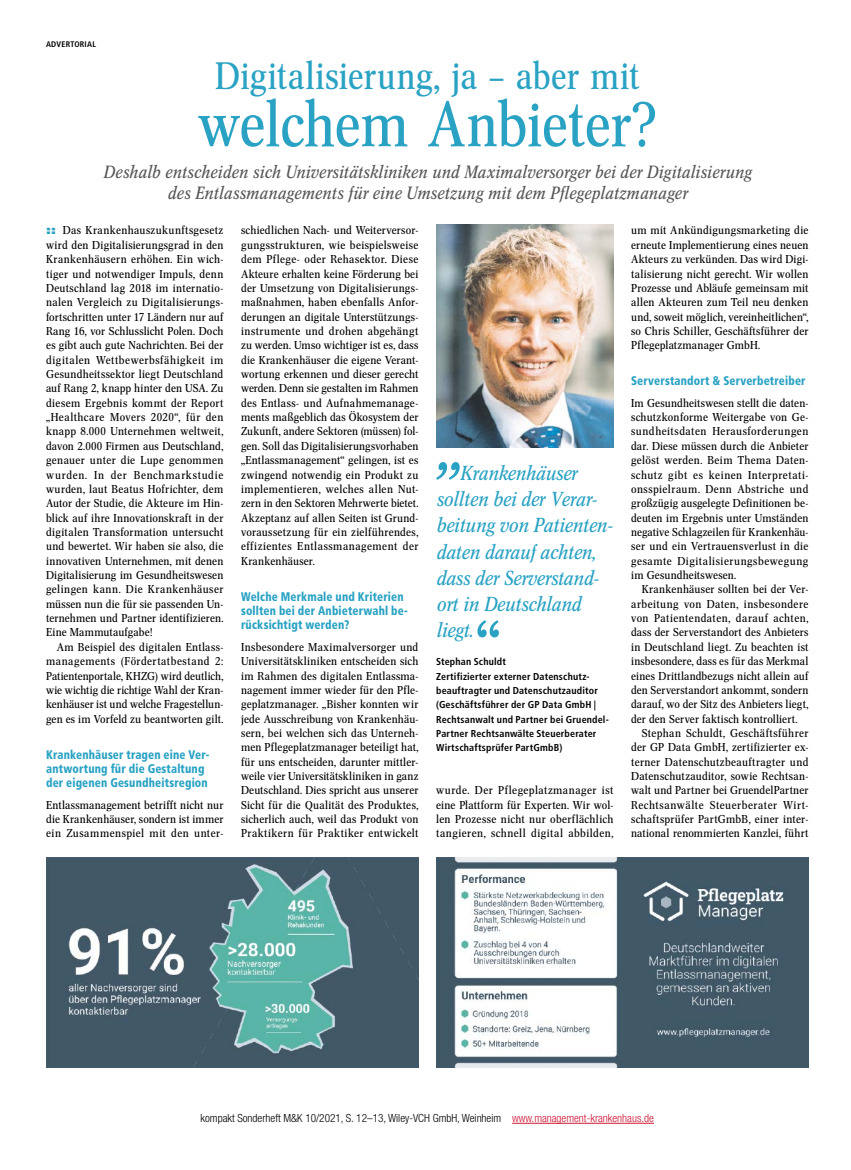
<style>
.page{position:relative;width:851px;height:1170px;background:#fff}
.page>*{position:absolute;margin:0;border:0;box-sizing:border-box;transform-origin:0 0}
.t1{font:62.5px "Concorde Nova";letter-spacing:-.005em;color:#29a2c3}
.t2{font:37.5px "Concorde Nova";letter-spacing:.01em;color:#29a2c3}
.t3{font:italic 20px/26.2px "Concorde Nova";color:#29a2c3}
.t4{font:italic 17.5px/21.2px "Concorde Nova";letter-spacing:.02em;color:#575756;text-align:center}
.t5{font:900 condensed 12.5px/14.4px "Frutiger LT Std";letter-spacing:.015em;color:#29a2c3;scale:.9 1}
.t6{font:11.25px/14.4px "Concorde Nova";letter-spacing:.02em;color:#000;text-align:justify;scale:1.07 1}
.t7{font:300 condensed 11.25px "Helvetica Neue LT Std";color:#000}
.t8{font:11.25px "Concorde Nova";color:#000;scale:1.07 1}
.t9{font:11.25px "Concorde Nova";letter-spacing:.045em;color:#000;scale:1.07 1}
.t10{font:700 condensed 10px/14.4px "Frutiger LT Std";letter-spacing:.02em;color:#000}
.t11{font:700 condensed 8.12px "Frutiger LT Std";letter-spacing:.025em;color:#000}
.s1{font-family:"Helvetica Neue LT Std";font-weight:900;font-stretch:expanded;color:#29a2c3}
.s2{color:#ce1531}
</style>
<div class="page">
<svg style="left:436px;top:462px;width:23px;height:18px"></svg>
<svg style="left:477px;top:620px;width:22px;height:17px"></svg>
<img style="left:436px;top:225px;width:177px;height:222px">
<img style="left:46px;top:857px;width:372px;height:210px">
<img style="left:436px;top:857px;width:372px;height:210px">
<hr style="left:512px;top:1122px;width:142px;height:1px;background:#ce1531">
<p class="t11" style="left:46px;top:40px;width:51px">ADVERTORIAL</p>
<h2 class="t2" style="left:215px;top:54px;width:426px">Digitalisierung, ja – aber mit</h2>
<h1 class="t1" style="left:198px;top:88px;width:459px">welchem Anbieter?</h1>
<h3 class="t4" style="left:103px;top:162px;width:649px">Deshalb entscheiden sich Universitätskliniken und Maximalversorger bei der Digitalisierung des Entlassmanagements für eine Umsetzung mit dem Pflegeplatzmanager</h3>
<p class="t6" style="left:46px;top:223px;width:167px"><span class="s1">::</span> Das Krankenhauszukunftsgesetz wird den Digitalisierungsgrad in den Krankenhäusern erhöhen. Ein wich&shy;tiger und notwendiger Impuls, denn Deutschland lag 2018 im internatio&shy;nalen Vergleich zu Digitalisierungs&shy;fortschritten unter 17 Ländern nur auf Rang 16, vor Schlusslicht Polen. Doch es gibt auch gute Nachrichten. Bei der digitalen Wettbewerbsfähigkeit im Gesundheitssektor liegt Deutschland auf Rang 2, knapp hinter den USA. Zu diesem Ergebnis kommt der Report „Healthcare Movers 2020“, für den knapp 8.000 Unternehmen weltweit, davon 2.000 Firmen aus Deutschland, genauer unter die Lupe genommen wurden. In der Benchmarkstudie wurden, laut Beatus Hofrichter, dem Autor der Studie, die Akteure im Hin&shy;blick auf ihre Innovationskraft in der digitalen Transformation untersucht und bewertet. Wir haben sie also, die innovativen Unternehmen, mit denen Digitalisierung im Gesundheitswesen gelingen kann. Die Krankenhäuser müssen nun die für sie passenden Un&shy;ternehmen und Partner identifizieren.<br>Eine Mammutaufgabe!</p>
<p class="t6" style="left:46px;top:639px;width:167px;text-indent:11px">Am Beispiel des digitalen Entlass&shy;managements (Fördertatbestand 2:<br>Patientenportale, KHZG) wird deutlich, wie wichtig die richtige Wahl der Kran&shy;kenhäuser ist und welche Fragestellun&shy;gen es im Vorfeld zu beantworten gilt.</p>
<p class="t5" style="left:46px;top:747px;width:183px">Krankenhäuser tragen eine Ver&shy;antwortung für die Gestaltung der eigenen Gesundheitsregion</p>
<p class="t6" style="left:46px;top:797px;width:167px">Entlassmanagement betrifft nicht nur die Krankenhäuser, sondern ist immer ein Zusammenspiel mit den unter-</p>
<p class="t6" style="left:631px;top:223px;width:167px">um mit Ankündigungsmarketing die erneute Implementierung eines neuen Akteurs zu verkünden. Das wird Digi&shy;talisierung nicht gerecht. Wir wollen Prozesse und Abläufe gemeinsam mit allen Akteuren zum Teil neu denken und, soweit möglich, vereinheitlichen“, so Chris Schiller, Geschäftsführer der Pflegeplatzmanager GmbH.</p>
<p class="t5" style="left:631px;top:374px;width:195px">Serverstandort &amp; Serverbetreiber</p>
<p class="t6" style="left:631px;top:396px;width:167px">Im Gesundheitswesen stellt die daten&shy;schutzkonforme Weitergabe von Ge&shy;sundheitsdaten Herausforderungen dar. Diese müssen durch die Anbieter gelöst werden. Beim Thema Daten&shy;schutz gibt es keinen Interpretati&shy;onsspielraum. Denn Abstriche und großzügig ausgelegte Definitionen be&shy;deuten im Ergebnis unter Umständen negative Schlagzeilen für Krankenhäu&shy;ser und ein Vertrauensverlust in die gesamte Digitalisierungsbewegung im Gesundheitswesen.</p>
<p class="t6" style="left:641px;top:582px;width:157px">Krankenhäuser sollten bei der Ver-</p>
<p class="t6" style="left:631px;top:596px;width:167px">arbeitung von Daten, insbesondere</p>
<p class="t6" style="left:631px;top:611px;width:167px">von Patientendaten, darauf achten,</p>
<p class="t6" style="left:631px;top:625px;width:167px">dass der Serverstandort des Anbieters</p>
<p class="t6" style="left:631px;top:639px;width:167px">in Deutschland liegt. Zu beachten ist</p>
<p class="t6" style="left:631px;top:654px;width:167px">insbesondere, dass es für das Merkmal</p>
<p class="t6" style="left:631px;top:668px;width:167px">eines Drittlandbezugs nicht allein auf</p>
<p class="t8" style="left:631px;top:683px;width:167px">den Serverstandort ankommt, sondern</p>
<p class="t8" style="left:631px;top:697px;width:167px">darauf, wo der Sitz des Anbieters liegt,</p>
<p class="t6" style="left:631px;top:711px;width:157px">der den Server faktisch kontrolliert.</p>
<p class="t6" style="left:641px;top:726px;width:157px">Stephan Schuldt, Geschäftsführer</p>
<p class="t6" style="left:631px;top:740px;width:167px">der GP Data GmbH, zertifizierter ex-</p>
<p class="t6" style="left:631px;top:754px;width:167px">terner Datenschutzbeauftragter und</p>
<p class="t6" style="left:631px;top:769px;width:167px">Datenschutzauditor, sowie Rechtsan-</p>
<p class="t6" style="left:631px;top:783px;width:167px">walt und Partner bei GruendelPartner</p>
<p class="t9" style="left:631px;top:798px;width:167px">Rechtsanwälte Steuerberater Wirt-</p>
<p class="t6" style="left:631px;top:812px;width:167px">schaftsprüfer PartGmbB, einer inter-</p>
<p class="t6" style="left:631px;top:826px;width:167px">national renommierten Kanzlei, führt</p>
<p class="t6" style="left:241px;top:223px;width:167px">schiedlichen Nach- und Weiterversor&shy;gungsstrukturen, wie beispielsweise dem Pflege- oder Rehasektor. Diese Akteure erhalten keine Förderung bei der Umsetzung von Digitalisierungs&shy;maßnahmen, haben ebenfalls Anfor&shy;derungen an digitale Unterstützungs&shy;instrumente und drohen abgehängt zu werden. Umso wichtiger ist es, dass die Krankenhäuser die eigene Verant&shy;wortung erkennen und dieser gerecht werden. Denn sie gestalten im Rahmen des Entlass- und Aufnahmemanage&shy;ments maßgeblich das Ökosystem der Zukunft, andere Sektoren (müssen) fol&shy;gen. Soll das Digitalisierungsvorhaben „Entlassmanagement“ gelingen, ist es zwingend notwendig ein Produkt zu implementieren, welches allen Nut&shy;zern in den Sektoren Mehrwerte bietet.<br>Akzeptanz auf allen Seiten ist Grund&shy;voraussetzung für ein zielführendes, effizientes Entlassmanagement der Krankenhäuser.</p>
<p class="t5" style="left:241px;top:589px;width:187px">Welche Merkmale und Kriterien sollten bei der Anbieterwahl be&shy;rücksichtigt werden?</p>
<p class="t6" style="left:241px;top:639px;width:167px">Insbesondere Maximalversorger und Universitätskliniken entscheiden sich im Rahmen des digitalen Entlassma&shy;nagement immer wieder für den Pfle&shy;geplatzmanager. „Bisher konnten wir jede Ausschreibung von Krankenhäu&shy;sern, bei welchen sich das Unterneh&shy;men Pflegeplatzmanager beteiligt hat, für uns entscheiden, darunter mittler&shy;weile vier Universitätskliniken in ganz Deutschland. Dies spricht aus unserer Sicht für die Qualität des Produktes, sicherlich auch, weil das Produkt von Praktikern für Praktiker entwickelt</p>
<h3 class="t3" style="left:436px;top:460px;width:178px;text-indent:24px">Krankenhäuser sollten bei der Verar&shy;beitung von Patienten&shy;daten darauf achten, dass der Serverstand&shy;ort in Deutschland liegt.</h3>
<p class="t10" style="left:436px;top:654px;width:174px">Stephan Schuldt<br>Zertifizierter externer Datenschutz&shy;beauftragter und Datenschutzauditor (Geschäftsführer der GP Data GmbH | Rechtsanwalt und Partner bei Gruendel-Partner Rechtsanwälte Steuerberater Wirtschaftsprüfer PartGmbB)</p>
<p class="t6" style="left:436px;top:783px;width:167px">wurde. Der Pflegeplatzmanager ist eine Plattform für Experten. Wir wol&shy;len Prozesse nicht nur oberflächlich tangieren, schnell digital abbilden,</p>
<p class="t7" style="left:200px;top:1111px;width:455px">kompakt Sonderheft M&amp;K 10/2021, S. 12–13, Wiley-VCH GmbH, Weinheim <span class="s2">www.management-krankenhaus.de</span></p>
</div>
